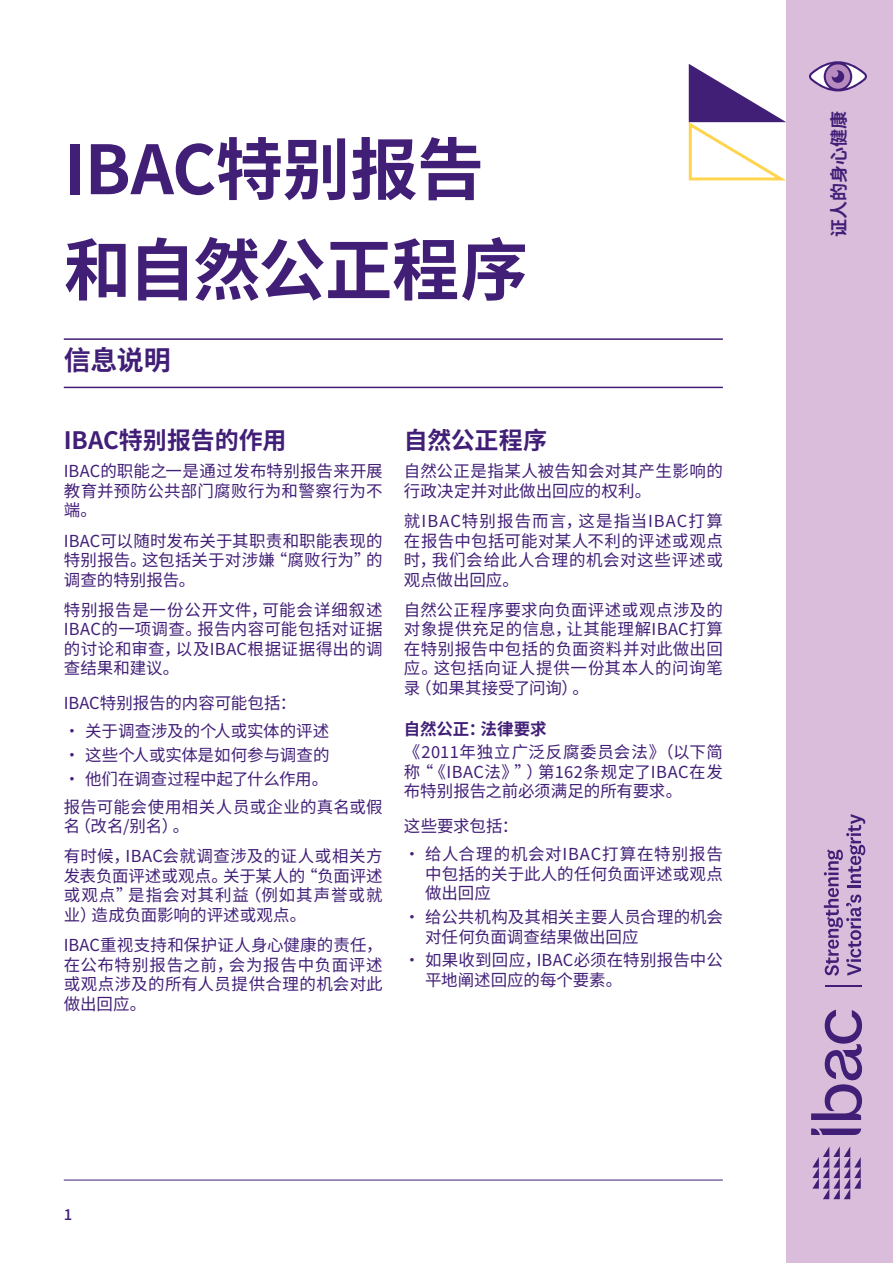
<style>
.page{position:relative;width:893px;height:1263px;background:#fff}
.page>*{position:absolute;margin:0;border:0;box-sizing:border-box;transform-origin:0 0}
.Heading1{font:700 67.5px "Noto Sans SC";letter-spacing:-.015em;color:#421f77}
.Heading2{font:700 27px "Noto Sans SC";color:#421f77}
.Heading3{font:700 24px "Noto Sans SC";letter-spacing:-.005em;color:#421f77}
.t1{font:700 18px "Noto Sans SC";color:#421f77}
.Body_text{font:16.5px/19.5px "Noto Sans SC";letter-spacing:.01em;color:#421f77;text-align:justify}
.Body_text_before_bullets{font:16.5px "Noto Sans SC";letter-spacing:-.005em;color:#421f77}
.Body_text-2{font:16.5px "Noto Sans SC";letter-spacing:-.015em;color:#421f77}
.Heading4{font:700 16.5px "Noto Sans SC";color:#421f77}
.t2{font:500 15px "Noto Sans SC";color:#421f77}
</style>
<div class="page">
<hr style="left:64px;top:1180px;width:659px;height:1px;background:#421f77">
<svg style="left:688px;top:64px;width:98px;height:117px"></svg>
<hr style="left:64px;top:338px;width:659px;height:2px;background:#421f77">
<hr style="left:64px;top:387px;width:659px;height:1px;background:#421f77">
<div style="left:787px;top:0;width:106px;height:1263px;background:#dabddb"></div>
<svg style="left:811px;top:1010px;width:51px;height:110px"></svg>
<svg style="left:811px;top:1128px;width:50px;height:7px"></svg>
<svg style="left:812px;top:1146px;width:49px;height:53px"></svg>
<svg style="left:824px;top:814px;width:41px;height:162px"></svg>
<hr style="left:825px;top:985px;width:36px;height:2px;background:#421f77">
<svg style="left:809px;top:61px;width:58px;height:30px"></svg>
<p class="Heading1" style="left:64px;top:131px;width:422px">IBAC特别报告</p>
<p class="Heading1" style="left:64px;top:232px;width:466px">和自然公正程序</p>
<p class="Heading2" style="left:64px;top:345px;width:109px">信息说明</p>
<p class="Heading3" style="left:64px;top:427px;width:224px">IBAC特别报告的作用</p>
<p class="Body_text" style="left:64px;top:462px;width:320px">IBAC的职能之一是通过发布特别报告来开展教育并预防公共部门腐败行为和警察行为不端。</p>
<p class="Body_text" style="left:64px;top:531px;width:320px">IBAC可以随时发布关于其职责和职能表现的特别报告。这包括关于对涉嫌“腐败行为”的调查的特别报告。</p>
<p class="Body_text" style="left:64px;top:600px;width:320px">特别报告是一份公开文件，可能会详细叙述IBAC的一项调查。报告内容可能包括对证据的讨论和审查，以及IBAC根据证据得出的调查结果和建议。</p>
<p class="Body_text_before_bullets" style="left:64px;top:694px;width:234px">IBAC特别报告的内容可能包括：</p>
<p class="Body_text" style="left:64px;top:722px;width:267px">• 关于调查涉及的个人或实体的评述</p>
<p class="Body_text" style="left:64px;top:746px;width:267px">• 这些个人或实体是如何参与调查的</p>
<p class="Body_text-2" style="left:64px;top:769px;width:266px">• 他们在调查过程中起了什么作用。</p>
<p class="Body_text" style="left:64px;top:797px;width:320px">报告可能会使用相关人员或企业的真名或假名（改名/别名）。</p>
<p class="Body_text" style="left:64px;top:847px;width:320px">有时候，IBAC会就调查涉及的证人或相关方发表负面评述或观点。关于某人的“负面评述或观点”是指会对其利益（例如其声誉或就业）造成负面影响的评述或观点。</p>
<p class="Body_text" style="left:64px;top:936px;width:320px">IBAC重视支持和保护证人身心健康的责任，在公布特别报告之前，会为报告中负面评述或观点涉及的所有人员提供合理的机会对此做出回应。</p>
<p class="Heading3" style="left:404px;top:427px;width:145px">自然公正程序</p>
<p class="Body_text" style="left:404px;top:462px;width:320px">自然公正是指某人被告知会对其产生影响的行政决定并对此做出回应的权利。</p>
<p class="Body_text" style="left:404px;top:512px;width:320px">就IBAC特别报告而言，这是指当IBAC打算在报告中包括可能对某人不利的评述或观点时，我们会给此人合理的机会对这些评述或观点做出回应。</p>
<p class="Body_text" style="left:404px;top:600px;width:320px">自然公正程序要求向负面评述或观点涉及的对象提供充足的信息，让其能理解IBAC打算在特别报告中包括的负面资料并对此做出回应。这包括向证人提供一份其本人的问询笔录（如果其接受了问询）。</p>
<p class="Heading4" style="left:404px;top:719px;width:144px">自然公正：法律要求</p>
<p class="Body_text" style="left:404px;top:743px;width:320px">《2011年独立广泛反腐委员会法》（以下简称“《IBAC法》”）第162条规定了IBAC在发布特别报告之前必须满足的所有要求。</p>
<p class="Body_text_before_bullets" style="left:404px;top:817px;width:116px">这些要求包括：</p>
<p class="Body_text" style="left:425px;top:845px;width:299px;text-indent:-21px">• 给人合理的机会对IBAC打算在特别报告中包括的关于此人的任何负面评述或观点做出回应</p>
<p class="Body_text" style="left:425px;top:908px;width:299px;text-indent:-21px">• 给公共机构及其相关主要人员合理的机会对任何负面调查结果做出回应</p>
<p class="Body_text" style="left:425px;top:951px;width:299px;text-indent:-21px">• 如果收到回应，IBAC必须在特别报告中公平地阐述回应的每个要素。</p>
<p class="t2" style="left:64px;top:1206px;width:10px">1</p>
<p class="t1" style="left:829px;top:237px;width:127px;rotate:-90deg">证人的身心健康</p>
</div>
